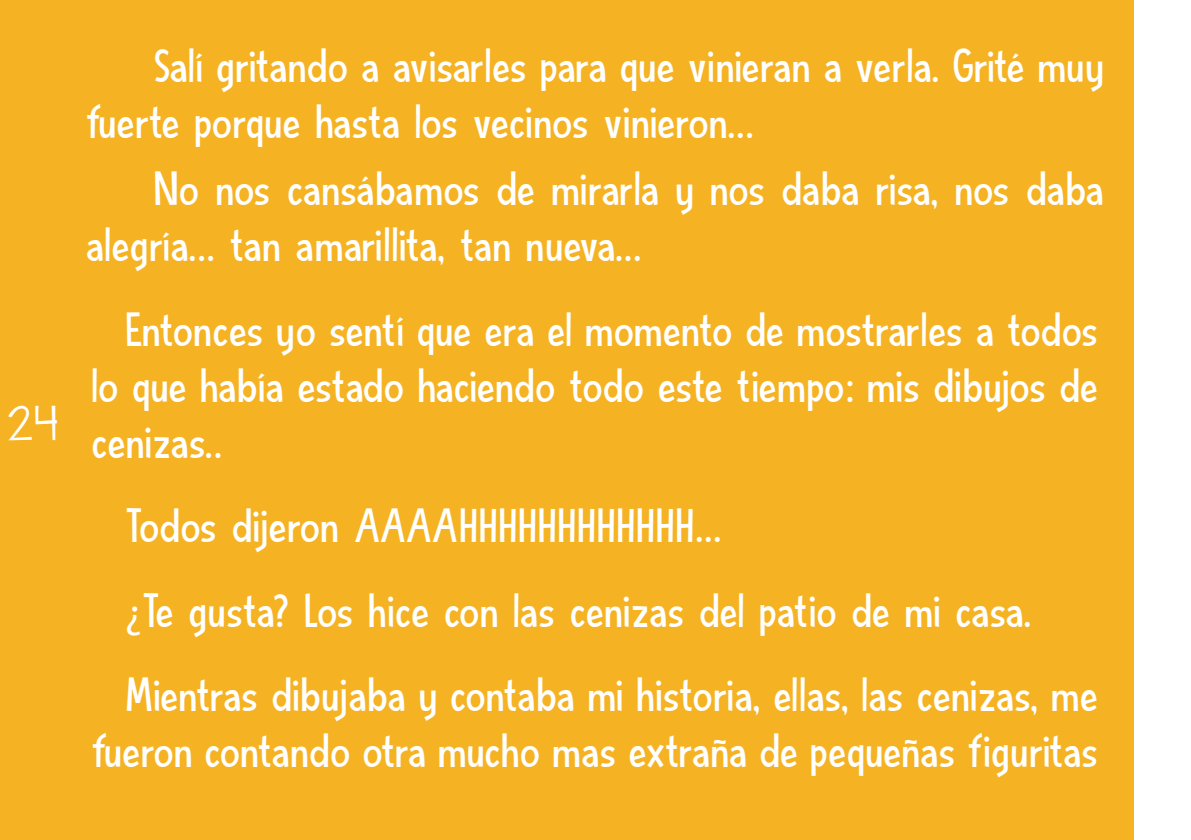
<style>
.page{position:relative;width:1191px;height:840px;background:#fff}
.page>*{position:absolute;margin:0;border:0;box-sizing:border-box;transform-origin:0 0}
.t1{font:42px/56px "DK Blue Sheep";letter-spacing:-.03em;color:#fff}
.t2{font:42px "DK Blue Sheep";color:#fff}
.t3{font:36px "KG Shakeit Off";color:#fff}
.s1{font-family:"Myriad Pro"}
</style>
<div class="page">
<div style="left:0;top:0;width:1191px;height:839px;background:#f5b324"></div>
<div style="left:1134px;top:0;width:57px;height:839px;background:#fff"></div>
<p class="t3" style="left:7px;top:394px;width:53px">24</p>
<p class="t1" style="left:85px;top:39px;width:1020px;text-indent:68px">Salí gritando a avisarles para que vinieran a verla. Grité muy fuerte porque hasta los vecinos vinieron...</p>
<p class="t1" style="left:85px;top:162px;width:1021px;text-indent:68px">No nos cansábamos de mirarla y nos daba risa, nos daba alegría... tan amarillita, tan nueva...</p>
<p class="t1" style="left:91px;top:302px;width:1009px;text-align:justify;text-indent:34px">Entonces yo sentí que era el momento de mostrarles a todos lo que había estado haciendo todo este tiempo: mis dibujos de cenizas..</p>
<p class="t2" style="left:125px;top:501px;width:599px">Todos dijeron AAAAHHHHHHHHHHHH...</p>
<p class="t1" style="left:125px;top:583px;width:908px"><span class="s1">¿</span>Te gusta? Los hice con las cenizas del patio de mi casa.</p>
<p class="t1" style="left:91px;top:667px;width:1009px;text-align:right">Mientras dibujaba y contaba mi historia, ellas, las cenizas, me fueron contando otra mucho mas extraña de pequeñas figuritas</p>
</div>
